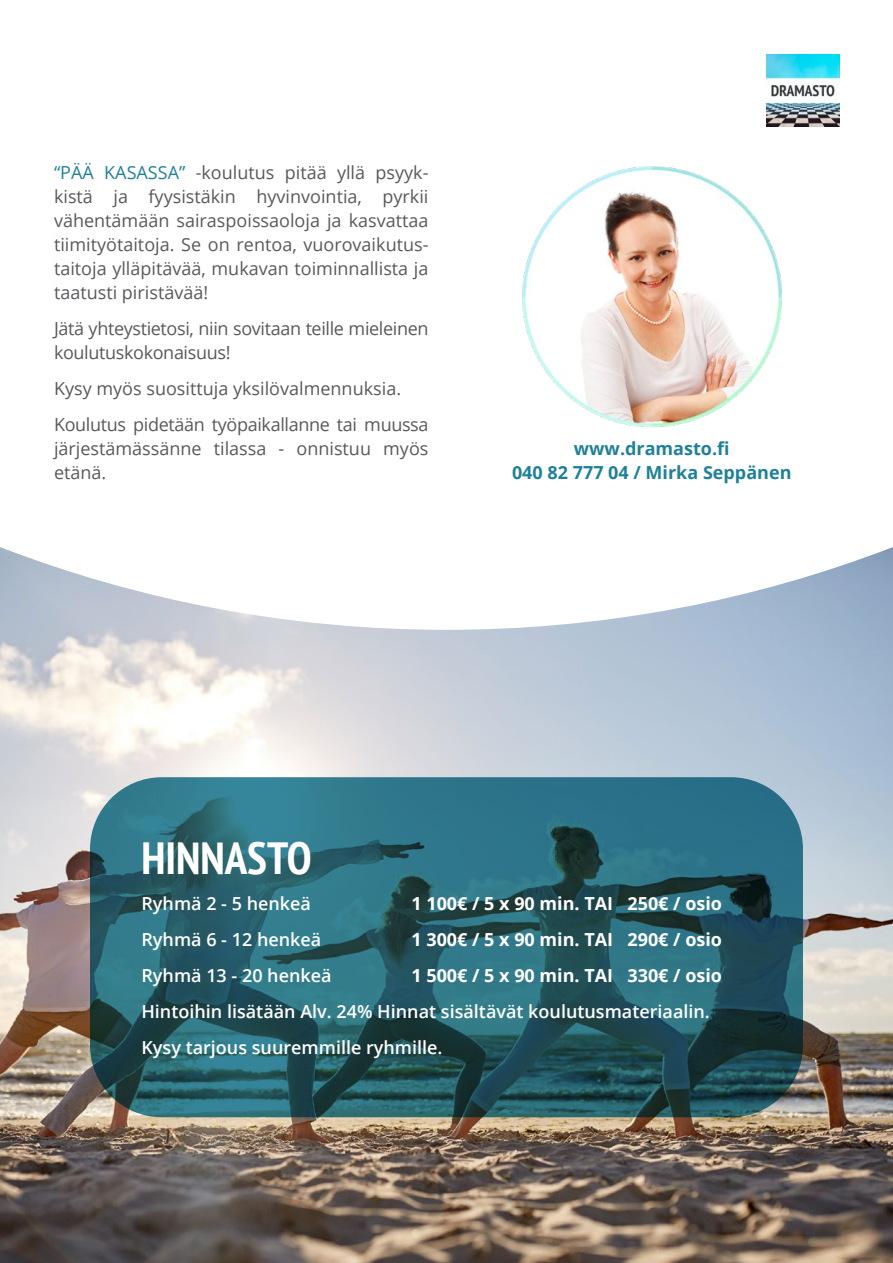
<style>
.page{position:relative;width:893px;height:1263px;background:#fff}
.page>*{position:absolute;margin:0;border:0;box-sizing:border-box;transform-origin:0 0}
.t1{font:700 condensed 45px "PT Sans";color:#fff}
.t2{font:18px/24px "Open Sans";color:#58595b;text-align:justify}
.t3{font:18px/24px "Open Sans";letter-spacing:-.02em;color:#58595b}
.t4{font:600 18px/36px "Open Sans";color:#fff}
.t5{font:700 18px "Open Sans";color:#fff}
.t6{font:700 18px/24px "Open Sans";color:#1f8199;text-align:center}
.s1{color:#1f8199}
</style>
<div class="page">
<img style="left:0;top:547px;width:893px;height:716px">
<img style="left:522px;top:166px;width:260px;height:262px">
<svg style="left:90px;top:777px;width:713px;height:340px;background:#28616d"></svg>
<img style="left:767px;top:54px;width:72px;height:73px">
<p class="t2" style="left:54px;top:160px;width:376px"><span class="s1">“PÄÄ KASASSA”</span> -koulutus pitää yllä psyyk&shy;kistä ja fyysistäkin hyvinvointia, pyrkii vähentämään sairaspoissaoloja ja kasvattaa tiimityötaitoja. Se on rentoa, vuorovaikutus&shy;taitoja ylläpitävää, mukavan toiminnallista ja taatusti piristävää!</p>
<p class="t3" style="left:54px;top:316px;width:376px">Jätä yhteystietosi, niin sovitaan teille mieleinen koulutuskokonaisuus!</p>
<p class="t3" style="left:54px;top:370px;width:376px;line-height:36px">Kysy myös suosittuja yksilövalmennuksia.<br>Koulutus pidetään työpaikallanne tai muussa</p>
<p class="t2" style="left:54px;top:436px;width:376px">järjestämässänne tilassa - onnistuu myös etänä.</p>
<p class="t6" style="left:512px;top:436px;width:281px">www.dramasto.fi<br>040 82 777 04 / Mirka Seppänen</p>
<h1 class="t1" style="left:141px;top:828px;width:172px">HINNASTO</h1>
<p class="t4" style="left:141px;top:885px;width:171px">Ryhmä 2 - 5 henkeä</p>
<p class="t5" style="left:411px;top:891px;width:312px">1 100€ / 5 x 90 min. TAI 250€ / osio</p>
<p class="t4" style="left:141px;top:921px;width:181px">Ryhmä 6 - 12 henkeä</p>
<p class="t5" style="left:411px;top:927px;width:312px">1 300€ / 5 x 90 min. TAI 290€ / osio</p>
<p class="t4" style="left:141px;top:957px;width:192px">Ryhmä 13 - 20 henkeä</p>
<p class="t5" style="left:411px;top:963px;width:312px">1 500€ / 5 x 90 min. TAI 330€ / osio</p>
<p class="t4" style="left:141px;top:993px;width:570px">Hintoihin lisätään Alv. 24% Hinnat sisältävät koulutusmateriaalin.<br>Kysy tarjous suuremmille ryhmille.</p>
</div>
